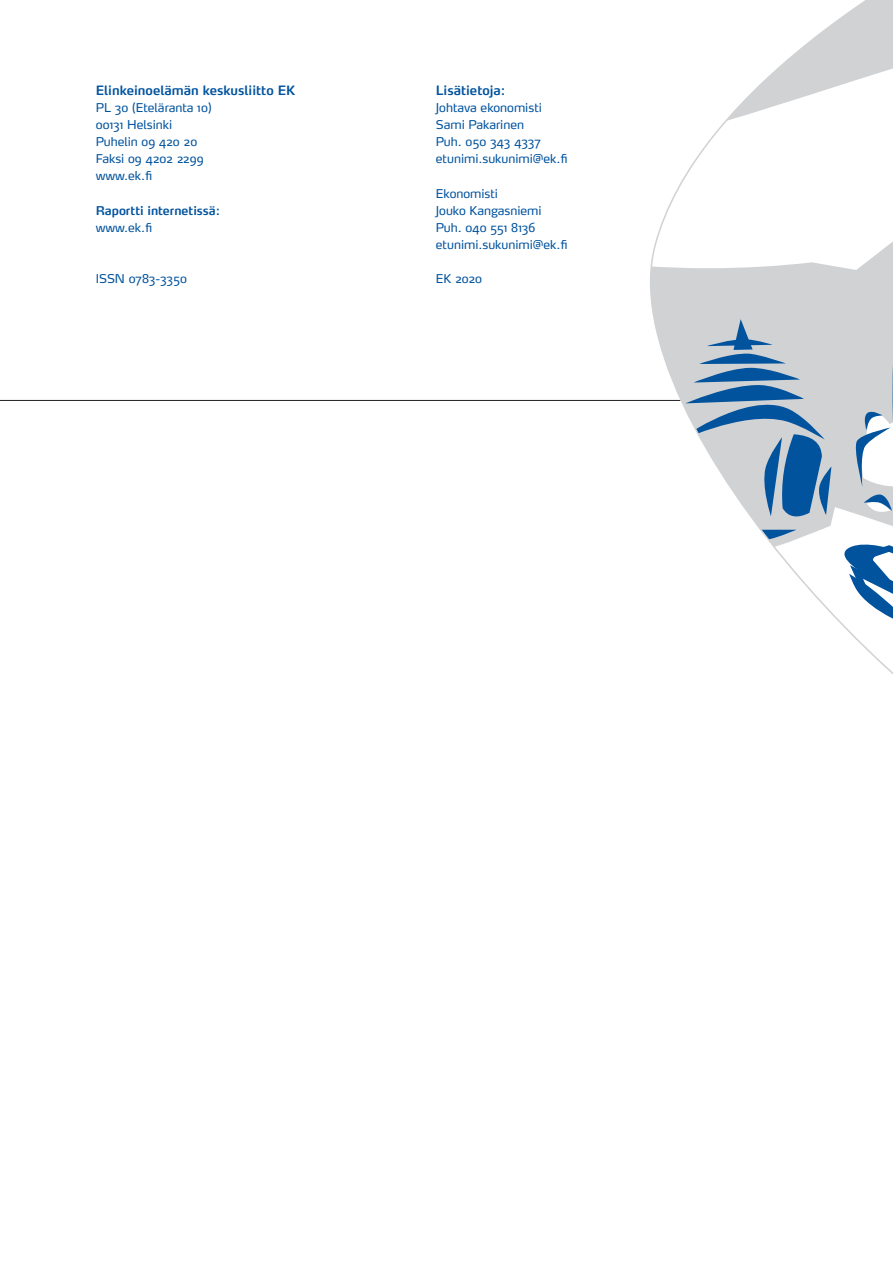
<style>
.page{position:relative;width:893px;height:1263px;background:#fff}
.page>*{position:absolute;margin:0;border:0;box-sizing:border-box;transform-origin:0 0}
.t1{font:600 12.75px "Max";color:#01539e}
.t2{font:12px/17px "Max";color:#01539e}
.t3{font:600 12px "Max";color:#01539e}
</style>
<div class="page">
<hr style="left:0;top:400px;width:680px;height:1px;background:#231f20">
<svg style="left:608px;top:0;width:285px;height:674px"></svg>
<p class="t1" style="left:96px;top:83px;width:201px">Elinkeinoelämän keskusliitto EK</p>
<p class="t2" style="left:96px;top:99px;width:117px">PL 30 (Eteläranta 10)<br>00131 Helsinki<br>Puhelin o9 420 20</p>
<p class="t2" style="left:96px;top:150px;width:109px">Faksi o9 4202 2299 www.ek.fi</p>
<p class="t3" style="left:96px;top:203px;width:126px">Raportti internetissä:</p>
<p class="t2" style="left:96px;top:218px;width:58px">www.ek.fi</p>
<p class="t2" style="left:96px;top:269px;width:93px">ISSN 0783-3350</p>
<p class="t1" style="left:436px;top:83px;width:71px">Lisätietoja:</p>
<p class="t2" style="left:436px;top:99px;width:108px">Johtava ekonomisti</p>
<p class="t2" style="left:436px;top:116px;width:90px">Sami Pakarinen</p>
<p class="t2" style="left:436px;top:133px;width:106px">Puh. 050 343 4337</p>
<p class="t2" style="left:436px;top:150px;width:133px">etunimi.sukunimi@ek.fi</p>
<p class="t2" style="left:436px;top:184px;width:64px">Ekonomisti</p>
<p class="t2" style="left:436px;top:201px;width:107px">Jouko Kangasniemi</p>
<p class="t2" style="left:436px;top:218px;width:101px">Puh. 040 551 8136</p>
<p class="t2" style="left:436px;top:235px;width:133px">etunimi.sukunimi@ek.fi</p>
<p class="t2" style="left:436px;top:269px;width:48px">EK 2020</p>
</div>
